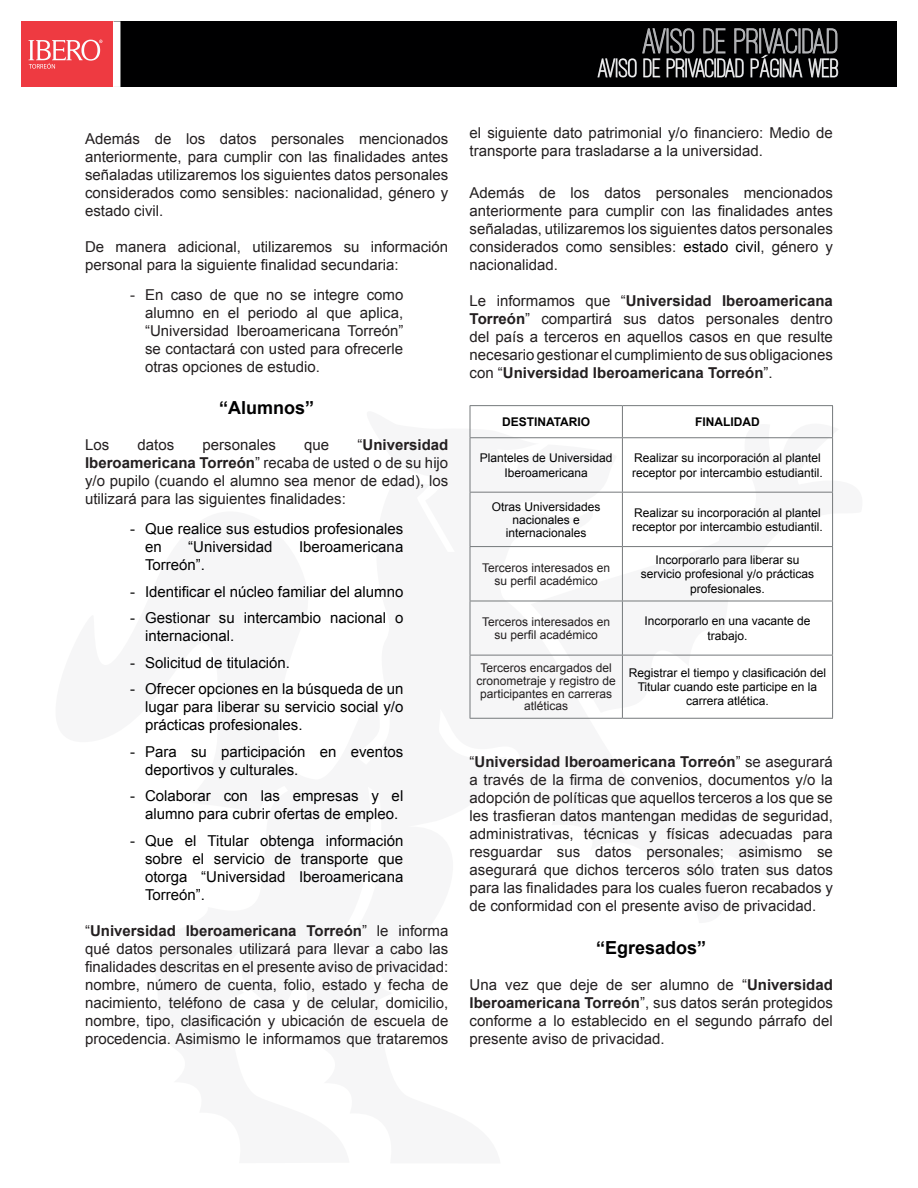
<style>
.page{position:relative;width:918px;height:1188px;background:#fff}
.page>*{position:absolute;margin:0;border:0;box-sizing:border-box;transform-origin:0 0}
.t1{font:500 27px "Ostrich Sans";color:#fff}
.t2{font:700 18px "Arial";color:#000001}
.t3{font:15px/18px "Arial";color:#231f20;text-align:justify}
.t4{font:15px/18px "Arial";color:#000001}
.t5{font:12px/14.4px "Arial";color:#000001;text-align:center}
.t6{font:12px/12.9px "Arial";color:#231f20;text-align:center}
.t7{font:700 12px "Arial";color:#000001}
.s1{font-weight:700}
.s2{color:#000001}
</style>
<div class="page">
<div style="left:22px;top:21px;width:875px;height:66px;background:#000001"></div>
<div style="left:21px;top:21px;width:93px;height:66px;background:#ee3a41"></div>
<div style="left:113px;top:21px;width:7px;height:66px;background:#fff"></div>
<svg style="left:597px;top:28px;width:241px;height:50px"></svg>
<svg style="left:781px;top:424px;width:53px;height:292px"></svg>
<svg style="left:469px;top:411px;width:312px;height:308px"></svg>
<svg style="left:29px;top:40px;width:73px;height:29px"></svg>
<hr style="left:470px;top:406px;width:1px;height:31px;background:#75797b">
<hr style="left:470px;top:405px;width:152px;height:1px;background:#75797b">
<hr style="left:622px;top:405px;width:211px;height:1px;background:#75797b">
<hr style="left:470px;top:438px;width:1px;height:54px;background:#75797b">
<hr style="left:470px;top:493px;width:1px;height:53px;background:#75797b">
<hr style="left:470px;top:547px;width:1px;height:54px;background:#75797b">
<hr style="left:470px;top:601px;width:1px;height:54px;background:#75797b">
<hr style="left:470px;top:655px;width:1px;height:63px;background:#75797b">
<hr style="left:470px;top:437px;width:152px;height:1px;background:#75797b">
<hr style="left:622px;top:437px;width:211px;height:1px;background:#75797b">
<hr style="left:470px;top:492px;width:152px;height:1px;background:#75797b">
<hr style="left:622px;top:492px;width:211px;height:1px;background:#75797b">
<hr style="left:470px;top:546px;width:152px;height:1px;background:#75797b">
<hr style="left:622px;top:546px;width:211px;height:1px;background:#75797b">
<hr style="left:470px;top:601px;width:152px;height:1px;background:#75797b">
<hr style="left:622px;top:601px;width:211px;height:1px;background:#75797b">
<hr style="left:470px;top:655px;width:152px;height:1px;background:#75797b">
<hr style="left:622px;top:655px;width:211px;height:1px;background:#75797b">
<hr style="left:470px;top:718px;width:152px;height:1px;background:#75797b">
<hr style="left:622px;top:718px;width:211px;height:1px;background:#75797b">
<hr style="left:622px;top:406px;width:1px;height:31px;background:#75797b">
<hr style="left:832px;top:406px;width:1px;height:31px;background:#75797b">
<hr style="left:622px;top:438px;width:1px;height:54px;background:#75797b">
<hr style="left:832px;top:438px;width:1px;height:54px;background:#75797b">
<hr style="left:622px;top:493px;width:1px;height:53px;background:#75797b">
<hr style="left:832px;top:493px;width:1px;height:53px;background:#75797b">
<hr style="left:622px;top:547px;width:1px;height:54px;background:#75797b">
<hr style="left:832px;top:547px;width:1px;height:54px;background:#75797b">
<hr style="left:622px;top:601px;width:1px;height:54px;background:#75797b">
<hr style="left:832px;top:601px;width:1px;height:54px;background:#75797b">
<hr style="left:622px;top:655px;width:1px;height:63px;background:#75797b">
<hr style="left:832px;top:655px;width:1px;height:63px;background:#75797b">
<p class="t3" style="left:85px;top:130px;width:365px">Además de los datos personales mencionados anteriormente, para cumplir con las finalidades antes señaladas utilizaremos los siguientes datos personales considerados como sensibles: nacionalidad, género y estado civil.</p>
<p class="t3" style="left:85px;top:238px;width:365px">De manera adicional, utilizaremos su información personal para la siguiente finalidad secundaria:</p>
<p class="t3" style="left:145px;top:286px;width:260px;text-indent:-15px">- En caso de que no se integre como alumno en el periodo al que aplica, “Universidad Iberoamericana Torreón” se contactará con usted para ofrecerle otras opciones de estudio.</p>
<p class="t2" style="left:219px;top:395px;width:97px">“Alumnos”</p>
<p class="t3" style="left:85px;top:436px;width:26px">Los</p>
<p class="t3" style="left:138px;top:436px;width:38px">datos</p>
<p class="t3" style="left:203px;top:436px;width:75px">personales</p>
<p class="t3" style="left:304px;top:436px;width:27px">que</p>
<p class="t3" style="left:85px;top:436px;width:365px;text-indent:272px">“<span class="s1">Universidad Iberoamericana Torreón</span>” recaba de usted o de su hijo y/o pupilo (cuando el alumno sea menor de edad), los utilizará para las siguientes finalidades:</p>
<p class="t4" style="left:145px;top:520px;width:260px;text-indent:-15px">- Que realice sus estudios profesionales en</p>
<p class="t4" style="left:188px;top:538px;width:86px">“Universidad</p>
<p class="t4" style="left:299px;top:538px;width:106px">Iberoamericana</p>
<p class="t4" style="left:145px;top:556px;width:62px">Torreón”.</p>
<p class="t4" style="left:130px;top:582px;width:275px">- Identificar el núcleo familiar del alumno</p>
<p class="t4" style="left:145px;top:609px;width:260px;text-indent:-15px">- Gestionar su intercambio nacional o internacional.</p>
<p class="t4" style="left:130px;top:653px;width:162px">- Solicitud de titulación.</p>
<p class="t4" style="left:145px;top:680px;width:260px;text-align:justify;text-indent:-15px">- Ofrecer opciones en la búsqueda de un lugar para liberar su servicio social y/o prácticas profesionales.</p>
<p class="t4" style="left:145px;top:742px;width:260px;text-indent:-15px">- Para su participación en eventos deportivos y culturales.</p>
<p class="t4" style="left:145px;top:787px;width:260px;text-indent:-15px">- Colaborar con las empresas y el alumno para cubrir ofertas de empleo.</p>
<p class="t4" style="left:145px;top:831px;width:260px;text-align:justify;text-indent:-15px">- Que el Titular obtenga información sobre el servicio de transporte que otorga “Universidad Iberoamericana Torreón”.</p>
<p class="t3" style="left:85px;top:922px;width:365px">“<span class="s1">Universidad Iberoamericana Torreón</span>” le informa qué datos personales utilizará para llevar a cabo las finalidades descritas en el presente aviso de privacidad: nombre, número de cuenta, folio, estado y fecha de nacimiento, teléfono de casa y de celular, domicilio, nombre, tipo, clasificación y ubicación de escuela de procedencia. Asimismo le informamos que trataremos</p>
<h1 class="t1" style="left:598px;top:55px;width:243px">AVISO DE PRIVACIDAD PÁGINA WEB</h1>
<p class="t3" style="left:470px;top:124px;width:365px">el siguiente dato patrimonial y/o financiero: Medio de transporte para trasladarse a la universidad.</p>
<p class="t3" style="left:470px;top:184px;width:365px">Además de los datos personales mencionados anteriormente para cumplir con las finalidades antes señaladas, utilizaremos los siguientes datos personales considerados como sensibles: <span class="s2">estado civil</span>, género y nacionalidad.</p>
<p class="t3" style="left:470px;top:292px;width:365px">Le informamos que “<span class="s1">Universidad Iberoamericana Torreón</span>” compartirá sus datos personales dentro del país a terceros en aquellos casos en que resulte necesario gestionar el cumplimiento de sus obligaciones con “<span class="s1">Universidad Iberoamericana Torreón</span>”.</p>
<p class="t7" style="left:502px;top:413px;width:90px">DESTINATARIO</p>
<p class="t7" style="left:695px;top:413px;width:66px">FINALIDAD</p>
<p class="t5" style="left:480px;top:451px;width:134px">Planteles de Universidad<br>Iberoamericana</p>
<p class="t5" style="left:632px;top:451px;width:192px;text-align:left">Realizar su incorporación al plantel receptor por intercambio estudiantil.</p>
<p class="t5" style="left:492px;top:500px;width:110px;line-height:12.9px">Otras Universidades nacionales e internacionales</p>
<p class="t5" style="left:632px;top:505px;width:192px;text-align:left">Realizar su incorporación al plantel receptor por intercambio estudiantil.</p>
<p class="t6" style="left:482px;top:561px;width:130px">Terceros interesados en su perfil académico</p>
<p class="t5" style="left:641px;top:552px;width:175px">Incorporarlo para liberar su servicio profesional y/o prácticas profesionales.</p>
<p class="t6" style="left:482px;top:615px;width:130px">Terceros interesados en su perfil académico</p>
<p class="t5" style="left:644px;top:614px;width:168px">Incorporarlo en una vacante de trabajo.</p>
<p class="t6" style="left:477px;top:661px;width:141px">Terceros encargados del cronometraje y registro de participantes en carreras atléticas</p>
<p class="t5" style="left:629px;top:665px;width:199px">Registrar el tiempo y clasificación del<br>Titular cuando este participe en la carrera atlética.</p>
<p class="t3" style="left:470px;top:752px;width:365px">“<span class="s1">Universidad Iberoamericana Torreón</span>” se asegurará a través de la firma de convenios, documentos y/o la adopción de políticas que aquellos terceros a los que se les trasfieran datos mantengan medidas de seguridad, administrativas, técnicas y físicas adecuadas para resguardar sus datos personales; asimismo se asegurará que dichos terceros sólo traten sus datos para las finalidades para los cuales fueron recabados y de conformidad con el presente aviso de privacidad.</p>
<p class="t2" style="left:596px;top:935px;width:112px">“Egresados”</p>
<p class="t3" style="left:470px;top:976px;width:365px">Una vez que deje de ser alumno de “<span class="s1">Universidad Iberoamericana Torreón</span>”, sus datos serán protegidos conforme a lo establecido en el segundo párrafo del presente aviso de privacidad.</p>
</div>
